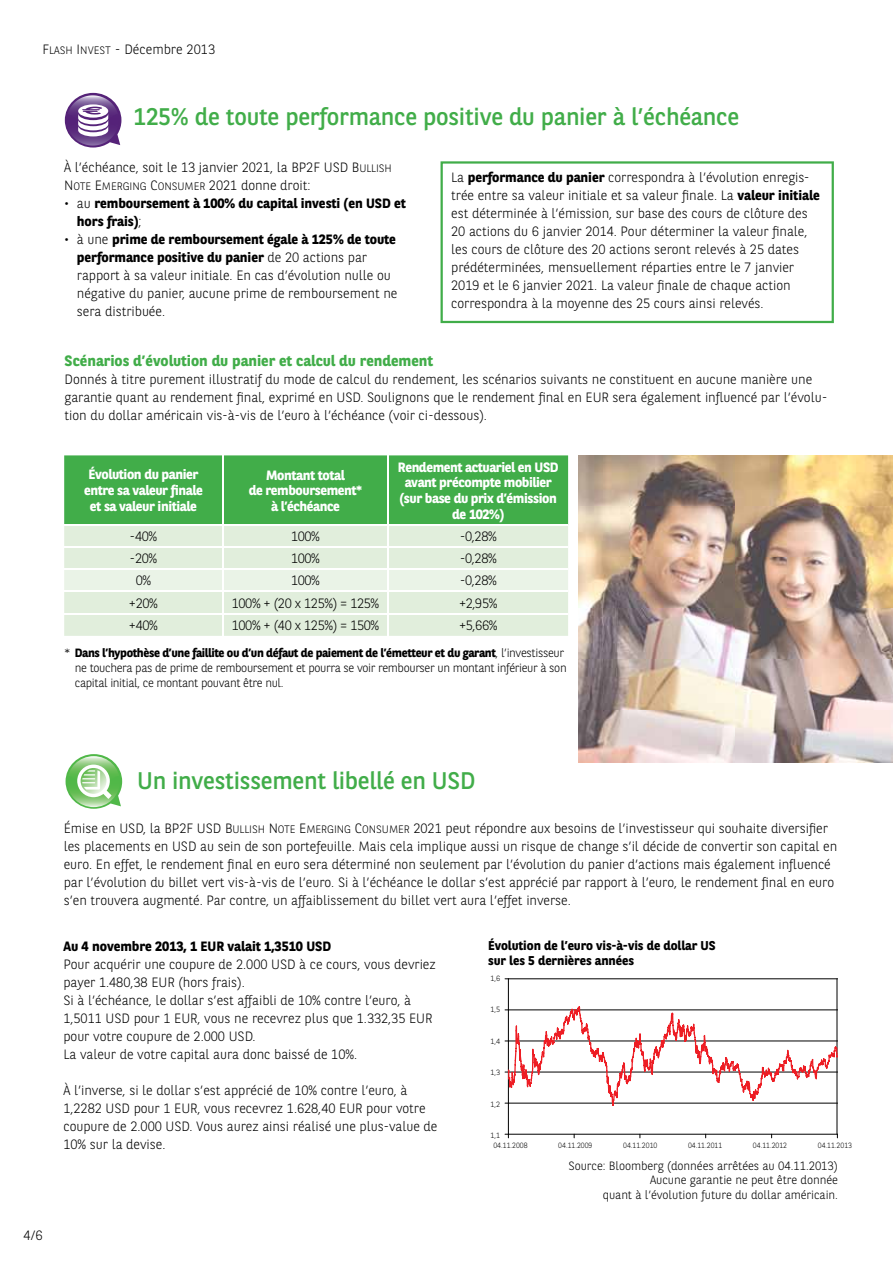
<style>
.page{position:relative;width:893px;height:1263px;background:#fff}
.page>*{position:absolute;margin:0;border:0;box-sizing:border-box;transform-origin:0 0}
.t1{font:24px "BNPP Sans";letter-spacing:-.01em;color:#41ad49}
.t2{font:700 15px "BNPP Sans";color:#41ad49}
.t3{font:300 13.5px/18px "BNPP Sans";letter-spacing:-.005em;color:#000}
.t4{font:700 13.5px/15.8px "BNPP Sans";letter-spacing:-.03em;color:#fff;text-align:center}
.t5{font:700 13.5px/18px "BNPP Sans";letter-spacing:-.005em;color:#000}
.t6{font:300 13.5px "BNPP Sans";letter-spacing:-.03em;color:#000}
.t7{font:700 12.75px/14.2px "BNPP Sans";letter-spacing:-.005em;color:#000}
.t8{font:300 12px/15px "BNPP Sans";letter-spacing:-.03em;color:#000}
.t9{font:300 12px/14.2px "BNPP Sans";letter-spacing:-.005em;color:#000;text-align:right}
.t10{font:10.8px "BNPP Sans Light SC800";letter-spacing:-.005em;color:#000}
.t11{font:300 7.65px "BNPP Sans";color:#000;scale:.96 1}
.t12{font:300 7.65px/10.5px "BNPP Sans";color:#000}
.s1{font-family:"BNPP Sans Light SC800";font-weight:400}
.s2{font-family:"BNPP Sans Light SC800";font-weight:400;font-size:10.8px}
.s3{font-size:13.5px}
.s4{font-family:"BNPP Sans";font-weight:300;font-size:13.5px}
.s5{font-weight:300}
.s6{font-weight:700}
</style>
<div class="page">
<svg style="left:441px;top:161px;width:393px;height:162px"></svg>
<svg style="left:64px;top:455px;width:504px;height:181px;background:#a7d7a8"></svg>
<img style="left:578px;top:455px;width:315px;height:307px">
<hr style="left:508px;top:978px;width:329px;height:1px;background:#000">
<hr style="left:508px;top:979px;width:1px;height:155px;background:#000">
<hr style="left:837px;top:979px;width:1px;height:155px;background:#000">
<hr style="left:508px;top:1134px;width:329px;height:1px;background:#000">
<svg style="left:505px;top:1005px;width:333px;height:102px"></svg>
<svg style="left:66px;top:754px;width:56px;height:55px"></svg>
<svg style="left:65px;top:93px;width:56px;height:55px"></svg>
<p class="t3" style="left:43px;top:39px;width:174px"><span class="s1">F</span><span class="s2">LASH</span> <span class="s1">I</span><span class="s2">NVEST</span> - Décembre 2013</p>
<h1 class="t1" style="left:134px;top:101px;width:607px">125% de toute performance positive du panier à l’échéance</h1>
<p class="t3" style="left:64px;top:157px;width:329px">À l’échéance, soit le 13 janvier 2021, la BP2F USD <span class="s1">B</span><span class="s2">ULLISH</span></p>
<p class="t10" style="left:64px;top:178px;width:248px"><span class="s3">N</span>OTE <span class="s3">E</span>MERGING <span class="s3">C</span>ONSUMER <span class="s4">2021 donne droit:</span></p>
<p class="t5" style="left:77px;top:193px;width:330px;text-indent:-13px"><span class="s5">• au</span> remboursement à 100% du capital investi (en USD et hors frais)<span class="s5">;</span></p>
<p class="t3" style="left:77px;top:229px;width:322px;text-indent:-13px">• à une <span class="s6">prime de remboursement égale à 125% de toute performance positive du panier</span> de 20 actions par rapport à sa valeur initiale. En cas d’évolution nulle ou négative du panier, aucune prime de remboursement ne sera distribuée.</p>
<p class="t3" style="left:451px;top:168px;width:370px">La <span class="s6">performance du panier</span> correspondra à l’évolution enregis&shy;trée entre sa valeur initiale et sa valeur finale. La <span class="s6">valeur initiale </span>est déterminée à l’émission, sur base des cours de clôture des 20 actions du 6 janvier 2014. Pour déterminer la valeur finale, les cours de clôture des 20 actions seront relevés à 25 dates prédéterminées, mensuellement réparties entre le 7 janvier 2019 et le 6 janvier 2021. La valeur finale de chaque action correspondra à la moyenne des 25 cours ainsi relevés.</p>
<p class="t2" style="left:65px;top:350px;width:370px">Scénarios d’évolution du panier et calcul du rendement</p>
<p class="t3" style="left:65px;top:369px;width:764px">Donnés à titre purement illustratif du mode de calcul du rendement, les scénarios suivants ne constituent en aucune manière une garantie quant au rendement final, exprimé en USD. Soulignons que le rendement final en EUR sera également influencé par l’évolu&shy;tion du dollar américain vis-à-vis de l’euro à l’échéance (voir ci-dessous).</p>
<p class="t4" style="left:84px;top:466px;width:120px">Évolution du panier entre sa valeur finale et sa valeur initiale</p>
<p class="t4" style="left:249px;top:466px;width:115px">Montant total<br>de remboursement* à l’échéance</p>
<p class="t4" style="left:398px;top:458px;width:162px">Rendement actuariel en USD avant précompte mobilier (sur base du prix d’émission de 102%)</p>
<p class="t3" style="left:130px;top:527px;width:29px">-40%</p>
<p class="t3" style="left:291px;top:527px;width:30px">100%</p>
<p class="t3" style="left:460px;top:527px;width:38px">-0,28%</p>
<p class="t3" style="left:130px;top:549px;width:29px">-20%</p>
<p class="t3" style="left:291px;top:549px;width:30px">100%</p>
<p class="t3" style="left:460px;top:549px;width:38px">-0,28%</p>
<p class="t3" style="left:136px;top:571px;width:17px">0%</p>
<p class="t3" style="left:291px;top:571px;width:30px">100%</p>
<p class="t3" style="left:460px;top:571px;width:38px">-0,28%</p>
<p class="t3" style="left:129px;top:593px;width:30px">+20%</p>
<p class="t6" style="left:232px;top:594px;width:149px">100% + (20 x 125%) = 125%</p>
<p class="t3" style="left:459px;top:593px;width:40px">+2,95%</p>
<p class="t3" style="left:129px;top:615px;width:30px">+40%</p>
<p class="t6" style="left:232px;top:616px;width:149px">100% + (40 x 125%) = 150%</p>
<p class="t3" style="left:459px;top:615px;width:40px">+5,66%</p>
<p class="t8" style="left:75px;top:645px;width:493px;text-indent:-11px">* <span class="s6">Dans l’hypothèse d’une faillite ou d’un défaut de paiement de l’émetteur et du garant</span>, l’investisseur ne touchera pas de prime de remboursement et pourra se voir rembourser un montant inférieur à son capital initial, ce montant pouvant être nul.</p>
<p class="t3" style="left:24px;top:1225px;width:20px">4/6</p>
<h1 class="t1" style="left:137px;top:765px;width:340px">Un investissement libellé en USD</h1>
<p class="t3" style="left:64px;top:819px;width:775px">Émise en USD, la BP2F USD <span class="s1">B</span><span class="s2">ULLISH</span> <span class="s1">N</span><span class="s2">OTE</span> <span class="s1">E</span><span class="s2">MERGING</span> <span class="s1">C</span><span class="s2">ONSUMER</span> 2021 peut répondre aux besoins de l’investisseur qui souhaite diversifier les placements en USD au sein de son portefeuille. Mais cela implique aussi un risque de change s’il décide de convertir son capital en euro. En effet, le rendement final en euro sera déterminé non seulement par l’évolution du panier d’actions mais également influencé par l’évolution du billet vert vis-à-vis de l’euro. Si à l’échéance le dollar s’est apprécié par rapport à l’euro, le rendement final en euro s’en trouvera augmenté. Par contre, un affaiblissement du billet vert aura l’effet inverse.</p>
<p class="t7" style="left:488px;top:938px;width:229px">Évolution de l’euro vis-à-vis de dollar US sur les 5 dernières années</p>
<p class="t5" style="left:63px;top:937px;width:269px">Au 4 novembre 2013, 1 EUR valait 1,3510 USD</p>
<p class="t3" style="left:63px;top:954px;width:374px">Pour acquérir une coupure de 2.000 USD à ce cours, vous devriez payer 1.480,38 EUR (hors frais).<br>Si à l’échéance, le dollar s’est affaibli de 10% contre l’euro, à 1,5011 USD pour 1 EUR, vous ne recevrez plus que 1.332,35 EUR pour votre coupure de 2.000 USD.<br>La valeur de votre capital aura donc baissé de 10%.</p>
<p class="t3" style="left:63px;top:1080px;width:376px">À l’inverse, si le dollar s’est apprécié de 10% contre l’euro, à 1,2282 USD pour 1 EUR, vous recevrez 1.628,40 EUR pour votre coupure de 2.000 USD. Vous aurez ainsi réalisé une plus-value de 10% sur la devise.</p>
<p class="t12" style="left:490px;top:973px;width:11px">1,6</p>
<p class="t12" style="left:490px;top:1004px;width:11px">1,5</p>
<p class="t12" style="left:490px;top:1035px;width:11px">1,4</p>
<p class="t12" style="left:490px;top:1067px;width:11px">1,3</p>
<p class="t12" style="left:490px;top:1098px;width:11px">1,2</p>
<p class="t12" style="left:493px;top:1129px;width:36px;text-indent:-3px">1,1<br>04.11.2008</p>
<p class="t11" style="left:558px;top:1140px;width:37px">04.11.2009</p>
<p class="t11" style="left:623px;top:1140px;width:37px">04.11.2010</p>
<p class="t11" style="left:688px;top:1140px;width:37px">04.11.2011</p>
<p class="t11" style="left:753px;top:1140px;width:37px">04.11.2012</p>
<p class="t11" style="left:818px;top:1140px;width:37px">04.11.2013</p>
<p class="t9" style="left:568px;top:1158px;width:271px">Source: Bloomberg (données arrêtées au 04.11.2013)<br>Aucune garantie ne peut être donnée<br>quant à l’évolution future du dollar américain.</p>
</div>
